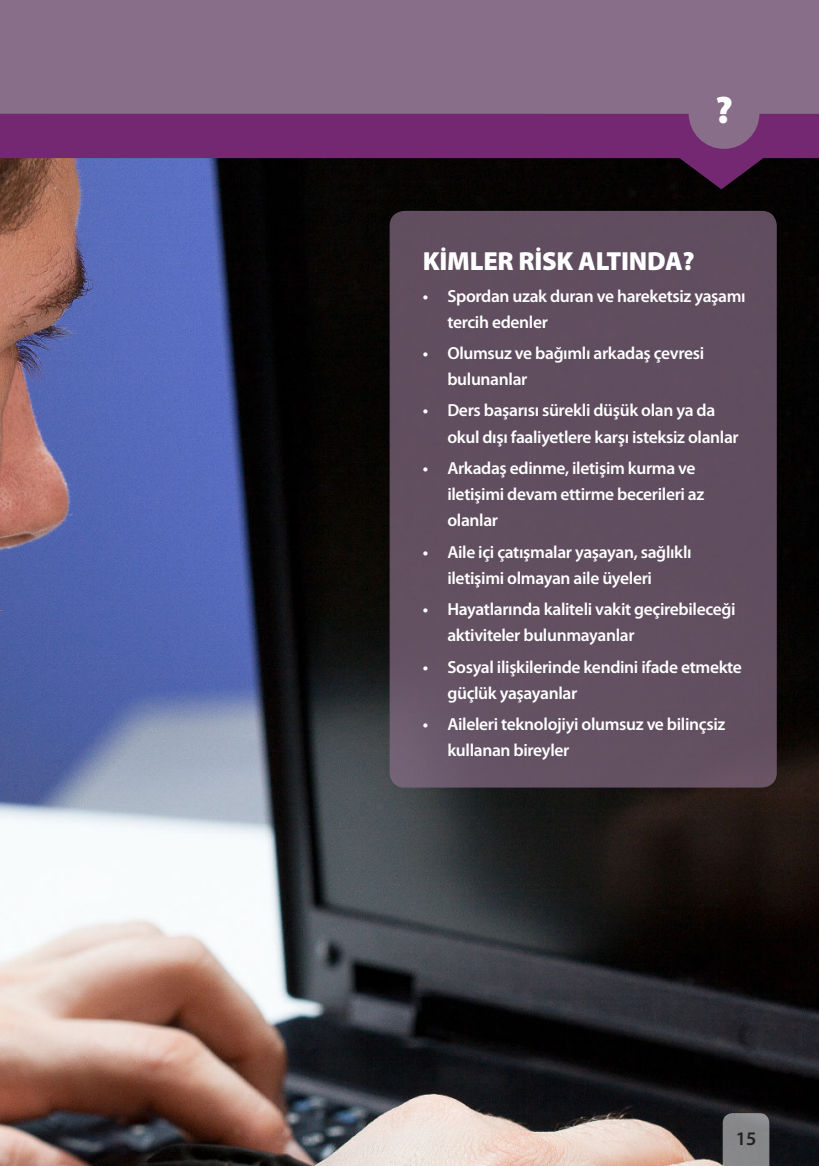
<style>
.page{position:relative;width:819px;height:1166px;background:#fff}
.page>*{position:absolute;margin:0;border:0;box-sizing:border-box;transform-origin:0 0}
.t1{font:900 38.5px "Myriad Pro";color:#fff}
.t2{font:900 26.25px "Myriad Pro";letter-spacing:-.01em;color:#fff}
.t3{font:600 19.25px "Myriad Pro";color:#231f20}
.t4{font:600 17.5px/26.2px "Myriad Pro";letter-spacing:-.02em;color:#fff}
</style>
<div class="page">
<img style="left:0;top:189px;width:818px;height:977px">
<svg style="left:722px;top:1113px;width:47px;height:53px;background:#838486"></svg>
<div style="left:389px;top:211px;width:387px;height:576px;background:#614e60;border-radius:15px"></div>
<svg style="left:0;top:114px;width:819px;height:75px;background:#522455"></svg>
<div style="left:0;top:0;width:819px;height:114px;background:#886e88"></div>
<div style="left:688px;top:78px;width:71px;height:71px;background:#886e88;border-radius:50%"></div>
<h1 class="t1" style="left:715px;top:90px;width:19px">?</h1>
<h2 class="t2" style="left:423px;top:248px;width:273px">KİMLER RİSK ALTINDA?</h2>
<p class="t4" style="left:447px;top:283px;width:300px;text-indent:-24px">• Spordan uzak duran ve hareketsiz yaşamı tercih edenler</p>
<p class="t4" style="left:447px;top:340px;width:258px;text-indent:-24px">• Olumsuz ve bağımlı arkadaş çevresi bulunanlar</p>
<p class="t4" style="left:447px;top:398px;width:293px;text-indent:-24px">• Ders başarısı sürekli düşük olan ya da okul dışı faaliyetlere karşı isteksiz olanlar</p>
<p class="t4" style="left:447px;top:455px;width:258px;text-indent:-24px">• Arkadaş edinme, iletişim kurma ve iletişimi devam ettirme becerileri az olanlar</p>
<p class="t4" style="left:447px;top:539px;width:246px;text-indent:-24px">• Aile içi çatışmalar yaşayan, sağlıklı iletişimi olmayan aile üyeleri</p>
<p class="t4" style="left:447px;top:596px;width:290px;text-indent:-24px">• Hayatlarında kaliteli vakit geçirebileceği aktiviteler bulunmayanlar</p>
<p class="t4" style="left:447px;top:654px;width:296px;text-indent:-24px">• Sosyal ilişkilerinde kendini ifade etmekte güçlük yaşayanlar</p>
<p class="t4" style="left:447px;top:711px;width:279px;text-indent:-24px">• Aileleri teknolojiyi olumsuz ve bilinçsiz kullanan bireyler</p>
<p class="t3" style="left:735px;top:1129px;width:22px">15</p>
</div>
